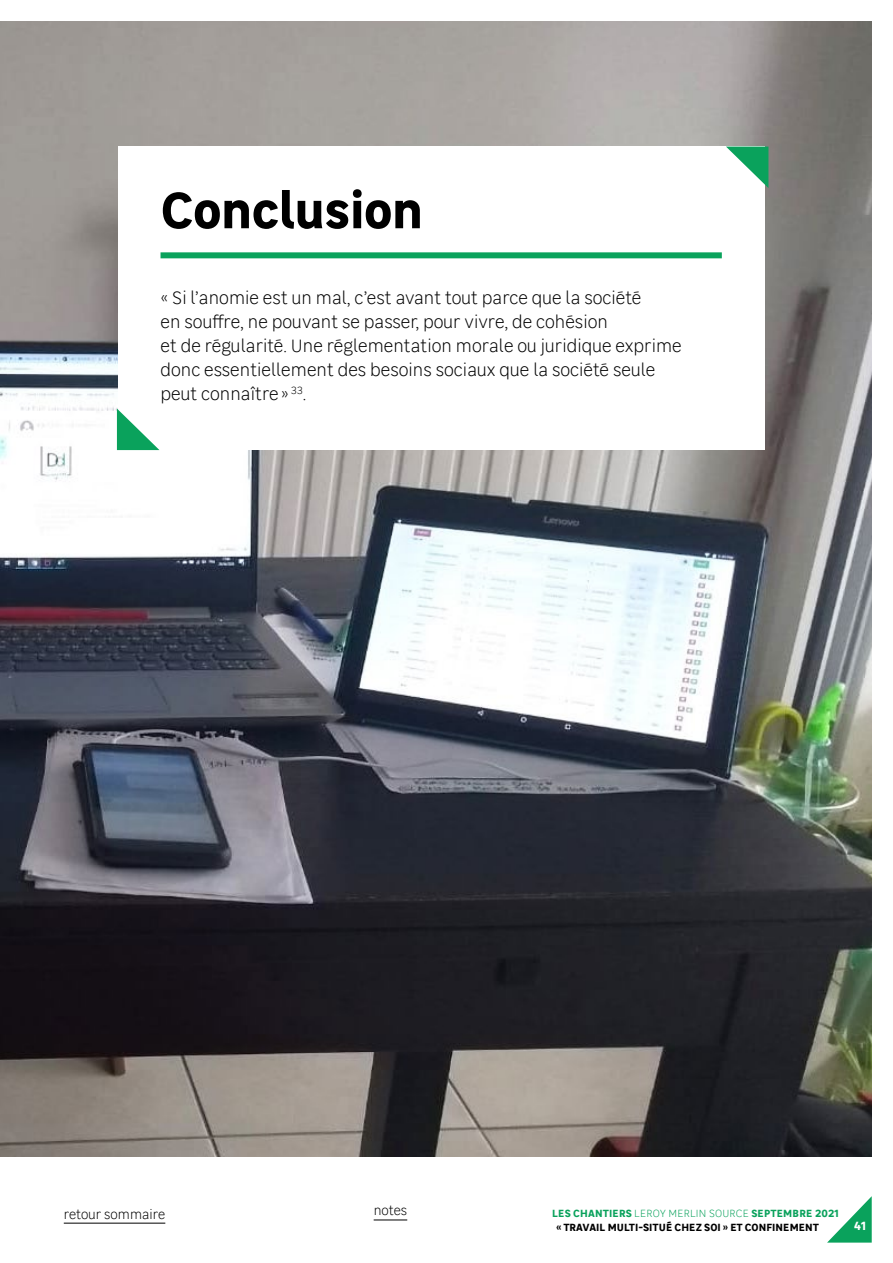
<style>
.page{position:relative;width:893px;height:1263px;background:#fff}
.page>*{position:absolute;margin:0;border:0;box-sizing:border-box;transform-origin:0 0}
.t1{font:700 51px "Leroy Merlin Sans";color:#000}
.t2{font:300 18px/24px "Leroy Merlin Sans";color:#000}
.t3{font:300 13.5px "Leroy Merlin Sans";color:#000}
.t4{font:700 12px "Leroy Merlin Sans";color:#fff}
.t5{font:700 10.5px/13.5px "Leroy Merlin Sans";letter-spacing:.01em;color:#000}
.s1{color:#0aa25c}
.s2{font-weight:300;color:#0aa25c}
</style>
<div class="page">
<img style="left:0;top:21px;width:872px;height:1136px">
<div style="left:118px;top:146px;width:646px;height:304px;background:#fff"></div>
<div style="left:161px;top:252px;width:561px;height:6px;background:#0aa25c"></div>
<svg style="left:726px;top:147px;width:42px;height:41px"></svg>
<svg style="left:117px;top:408px;width:42px;height:42px"></svg>
<svg style="left:827px;top:1196px;width:45px;height:46px"></svg>
<hr style="left:64px;top:1223px;width:101px;height:1px;background:#000">
<hr style="left:374px;top:1219px;width:33px;height:1px;background:#000">
<h1 class="t1" style="left:161px;top:171px;width:264px">Conclusion</h1>
<p class="t2" style="left:161px;top:284px;width:523px">« Si l’anomie est un mal, c’est avant tout parce que la société<br>en souffre, ne pouvant se passer, pour vivre, de cohésion<br>et de régularité. Une réglementation morale ou juridique exprime donc essentiellement des besoins sociaux que la société seule peut connaître » <sup>33</sup>.</p>
<p class="t3" style="left:64px;top:1205px;width:103px">retour sommaire</p>
<p class="t3" style="left:374px;top:1201px;width:35px">notes</p>
<p class="t5" style="left:556px;top:1206px;width:284px;text-indent:-4px"><span class="s1">LES CHANTIERS</span> <span class="s2">LEROY MERLIN SOURCE</span> <span class="s1">SEPTEMBRE 2021 </span>« TRAVAIL MULTI-SITUÉ CHEZ SOI » ET CONFINEMENT</p>
<p class="t4" style="left:854px;top:1216px;width:13px">41</p>
</div>
